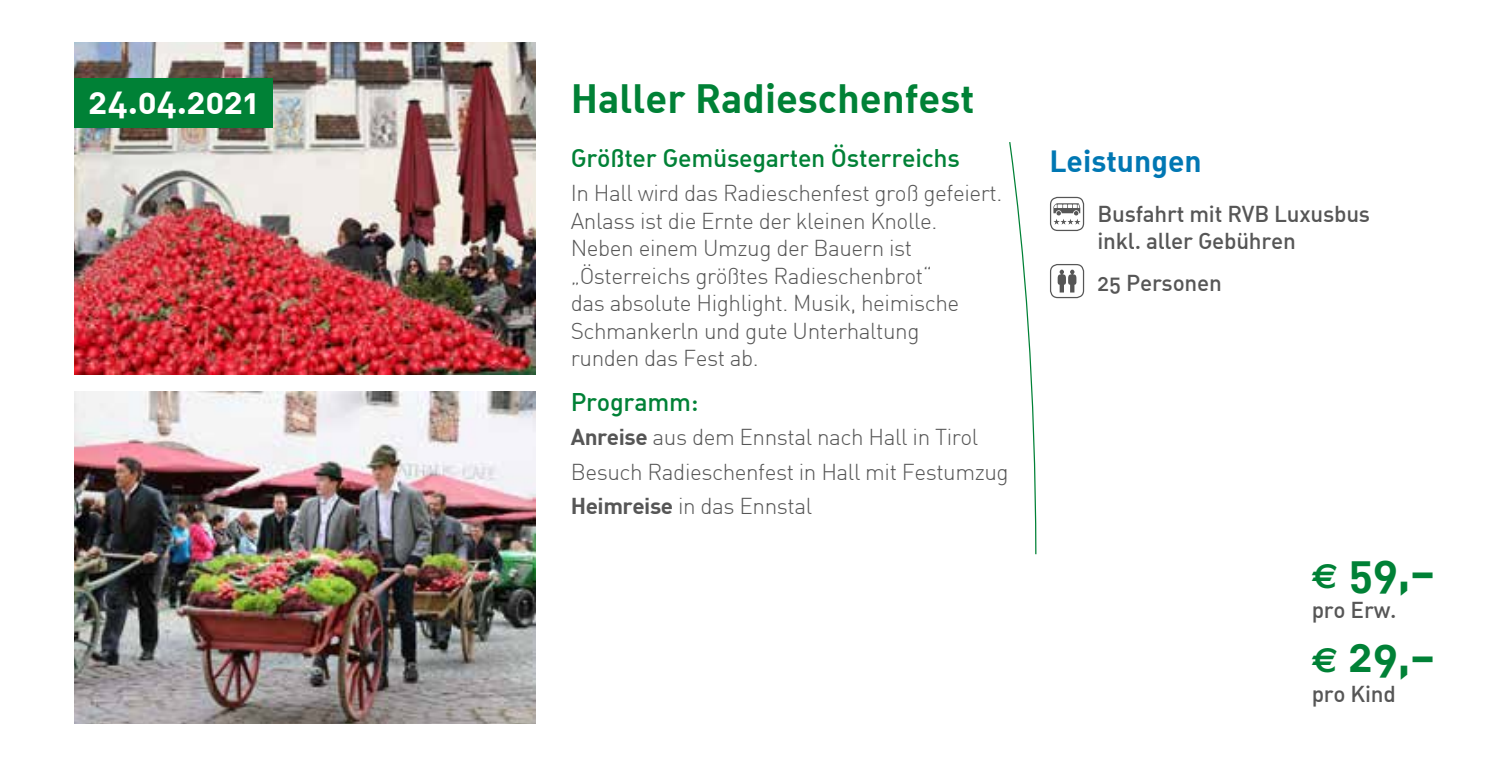
<style>
.page{position:relative;width:1489px;height:766px;background:#fff}
.page>*{position:absolute;margin:0;border:0;box-sizing:border-box;transform-origin:0 0}
.t1{font:45px "DIN Bold Alternate";color:#008136}
.t2{font:40px "DIN Bold Alternate";color:#008136}
.t3{font:35px "DIN Bold Alternate";letter-spacing:-.01em;color:#fff}
.t4{font:30px "DIN Bold Alternate";color:#0077b3}
.t5{font:25px "DIN Medium Alternate";letter-spacing:-.01em;color:#008136}
.t6{font:22.5px/27.5px "DIN";letter-spacing:-.02em;color:#565656}
.t7{font:22.5px/27.5px "DIN Medium Alternate";letter-spacing:-.01em;color:#565656}
.s1{font-weight:700}
.s2{font-family:"Euro Sans";font-weight:700;font-size:35px}
</style>
<div class="page">
<img style="left:74px;top:392px;width:461px;height:331px">
<img style="left:74px;top:43px;width:461px;height:331px">
<div style="left:74px;top:78px;width:199px;height:50px;background:#008136"></div>
<div style="left:1049px;top:197px;width:35px;height:34px;border:1px solid #565656;border-radius:7px"></div>
<svg style="left:1053px;top:203px;width:27px;height:21px"></svg>
<div style="left:1049px;top:264px;width:35px;height:34px;border:1px solid #565656;border-radius:7px"></div>
<svg style="left:1057px;top:269px;width:19px;height:23px"></svg>
<svg style="left:1009px;top:142px;width:28px;height:413px"></svg>
<h3 class="t3" style="left:89px;top:78px;width:171px">24.04.2021</h3>
<h2 class="t2" style="left:570px;top:73px;width:405px">Haller Radieschenfest</h2>
<p class="t5" style="left:570px;top:141px;width:390px">Größter Gemüsegarten Österreichs</p>
<p class="t6" style="left:570px;top:179px;width:433px">In Hall wird das Radieschenfest groß gefeiert.<br>Anlass ist die Ernte der kleinen Knolle.<br>Neben einem Umzug der Bauern ist „Österreichs größtes Radieschenbrot“<br>das absolute Highlight. Musik, heimische Schmankerln und gute Unterhaltung<br>runden das Fest ab.</p>
<p class="t5" style="left:570px;top:385px;width:129px">Programm:</p>
<p class="t6" style="left:570px;top:419px;width:439px;line-height:34.5px"><span class="s1">Anreise</span> aus dem Ennstal nach Hall in Tirol<br>Besuch Radieschenfest in Hall mit Festumzug<br><span class="s1">Heimreise</span> in das Ennstal</p>
<h3 class="t4" style="left:1049px;top:141px;width:154px">Leistungen</h3>
<p class="t7" style="left:1097px;top:199px;width:274px">Busfahrt mit RVB Luxusbus inkl. aller Gebühren</p>
<p class="t7" style="left:1097px;top:268px;width:126px">25 Personen</p>
<h1 class="t1" style="left:1311px;top:542px;width:125px"><span class="s2">€</span> 59,–</h1>
<p class="t7" style="left:1311px;top:595px;width:86px">pro Erw.</p>
<h1 class="t1" style="left:1311px;top:626px;width:125px"><span class="s2">€</span> 29,–</h1>
<p class="t7" style="left:1311px;top:679px;width:86px">pro Kind</p>
</div>
